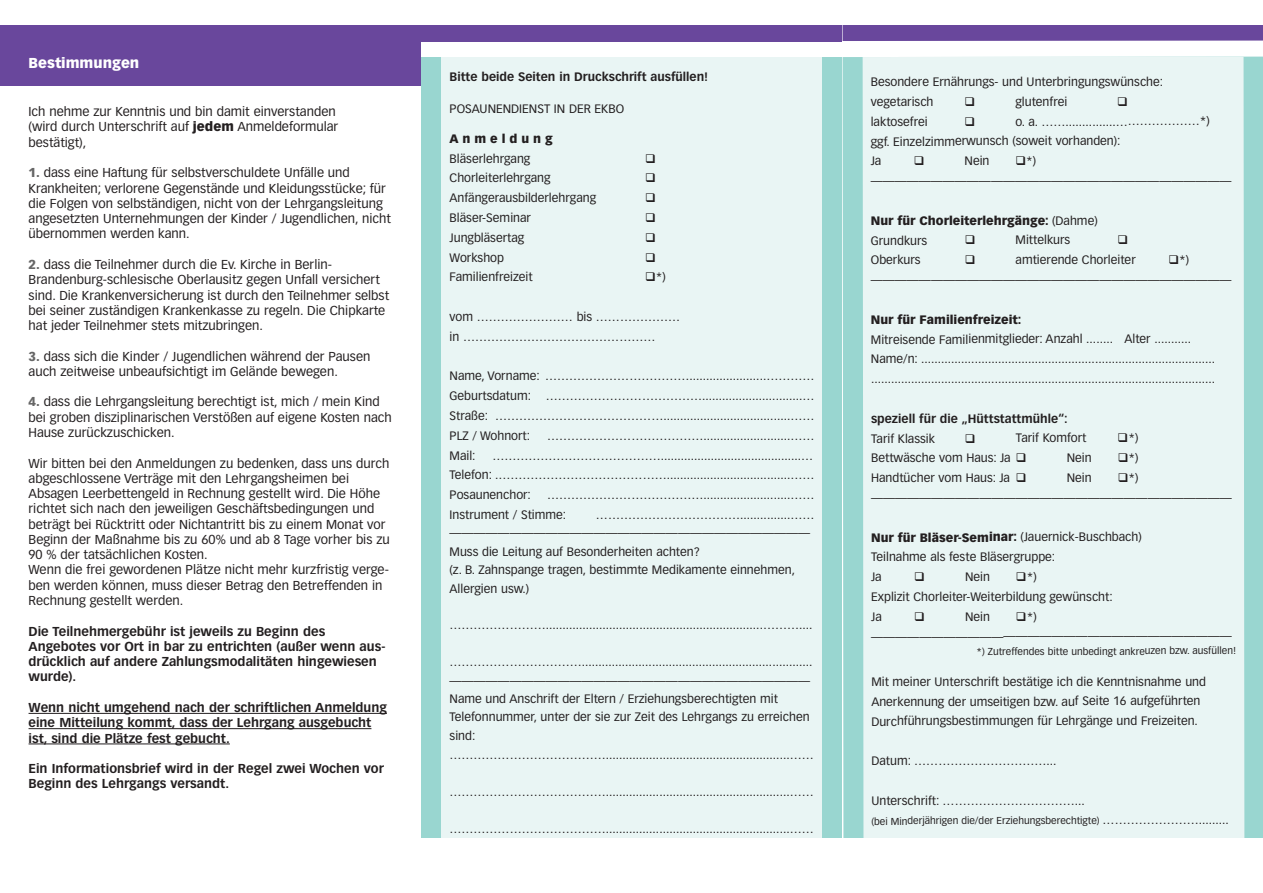
<style>
.page{position:relative;width:1263px;height:893px;background:#fff}
.page>*{position:absolute;margin:0;border:0;box-sizing:border-box;transform-origin:0 0}
.t1{font:900 14.1px "Vectora LH";color:#fff}
.t2{font:12.75px/15.3px "Vectora LH";color:#231f20}
.t3{font:700 12.75px/15.3px "Vectora LH";color:#231f20}
.t4{font:12px/19.8px "Vectora LH";color:#231f20}
.t5{font:900 12px/19.8px "Vectora LH";color:#231f20}
.t6{font:700 12px "Vectora LH";color:#231f20}
.t7{font:9.9px "Vectora LH";color:#231f20}
.s1{font-weight:900}
.s2{font-weight:900;color:#666}
.s3{font-weight:400}
.s4{font-size:12px}
</style>
<div class="page">
<div style="left:0;top:25px;width:421px;height:61px;background:#69479c"></div>
<hr style="left:29px;top:713px;width:358px;height:1px;background:#231f20">
<hr style="left:29px;top:728px;width:342px;height:1px;background:#231f20">
<hr style="left:29px;top:744px;width:201px;height:1px;background:#231f20">
<div style="left:421px;top:25px;width:421px;height:16px;background:#69479c"></div>
<div style="left:421px;top:57px;width:421px;height:781px;background:#99d6d0"></div>
<div style="left:441px;top:57px;width:381px;height:781px;background:#e9f5f4"></div>
<div style="left:842px;top:57px;width:421px;height:781px;background:#99d6d0"></div>
<div style="left:863px;top:57px;width:381px;height:781px;background:#e9f5f4"></div>
<div style="left:842px;top:25px;width:421px;height:16px;background:#69479c"></div>
<svg style="left:965px;top:97px;width:9px;height:9px"></svg>
<svg style="left:1118px;top:97px;width:9px;height:9px"></svg>
<svg style="left:965px;top:117px;width:9px;height:9px"></svg>
<svg style="left:915px;top:157px;width:8px;height:8px"></svg>
<svg style="left:1016px;top:157px;width:9px;height:8px"></svg>
<svg style="left:966px;top:236px;width:8px;height:8px"></svg>
<svg style="left:1118px;top:236px;width:9px;height:8px"></svg>
<svg style="left:966px;top:256px;width:8px;height:8px"></svg>
<svg style="left:1169px;top:255px;width:9px;height:9px"></svg>
<svg style="left:966px;top:434px;width:8px;height:8px"></svg>
<svg style="left:1119px;top:434px;width:8px;height:8px"></svg>
<svg style="left:1017px;top:454px;width:8px;height:8px"></svg>
<svg style="left:1119px;top:453px;width:8px;height:9px"></svg>
<svg style="left:1017px;top:473px;width:8px;height:9px"></svg>
<svg style="left:1119px;top:473px;width:8px;height:9px"></svg>
<svg style="left:915px;top:572px;width:9px;height:9px"></svg>
<svg style="left:1017px;top:572px;width:9px;height:9px"></svg>
<svg style="left:915px;top:612px;width:9px;height:9px"></svg>
<svg style="left:1017px;top:612px;width:9px;height:9px"></svg>
<p class="t1" style="left:29px;top:57px;width:112px">Bestimmungen</p>
<p class="t2" style="left:29px;top:105px;width:311px">Ich nehme zur Kenntnis und bin damit einverstanden (wird durch Unterschrift auf <span class="s1">jedem</span> Anmeldeformular bestätigt),</p>
<p class="t2" style="left:29px;top:166px;width:364px"><span class="s2">1.</span> dass eine Haftung für selbstverschuldete Unfälle und Krankheiten; verlorene Gegenstände und Kleidungsstücke; für die Folgen von selbständigen, nicht von der Lehrgangsleitung angesetzten Unternehmungen der Kinder / Jugendlichen, nicht übernommen werden kann.</p>
<p class="t2" style="left:29px;top:258px;width:362px"><span class="s2">2.</span> dass die Teilnehmer durch die Ev. Kirche in Berlin-Brandenburg-schlesische Oberlausitz gegen Unfall versichert sind. Die Krankenversicherung ist durch den Teilnehmer selbst bei seiner zuständigen Krankenkasse zu regeln. Die Chipkarte hat jeder Teilnehmer stets mitzubringen.</p>
<p class="t2" style="left:29px;top:349px;width:343px"><span class="s2">3.</span> dass sich die Kinder / Jugendlichen während der Pausen auch zeitweise unbeaufsichtigt im Gelände bewegen.</p>
<p class="t2" style="left:29px;top:395px;width:365px"><span class="s2">4.</span> dass die Lehrgangsleitung berechtigt ist, mich / mein Kind bei groben disziplinarischen Verstößen auf eigene Kosten nach<br>Hause zurückzuschicken.</p>
<p class="t2" style="left:29px;top:456px;width:363px">Wir bitten bei den Anmeldungen zu bedenken, dass uns durch abgeschlossene Verträge mit den Lehrgangsheimen bei Absagen Leerbettengeld in Rechnung gestellt wird. Die Höhe richtet sich nach den jeweiligen Geschäftsbedingungen und beträgt bei Rücktritt oder Nichtantritt bis zu einem Monat vor Beginn der Maßnahme bis zu 60% und ab 8 Tage vorher bis zu 90 % der tatsächlichen Kosten.<br>Wenn die frei gewordenen Plätze nicht mehr kurzfristig verge&shy;ben werden können, muss dieser Betrag den Betreffenden in Rechnung gestellt werden.</p>
<p class="t3" style="left:29px;top:624px;width:358px">Die Teilnehmergebühr ist jeweils zu Beginn des Angebotes vor Ort in bar zu entrichten (außer wenn aus&shy;drücklich auf andere Zahlungsmodalitäten hingewiesen wurde).</p>
<p class="t3" style="left:29px;top:701px;width:360px">Wenn nicht umgehend nach der schriftlichen Anmeldung eine Mitteilung kommt, dass der Lehrgang ausgebucht ist, sind die Plätze fest gebucht.</p>
<p class="t3" style="left:29px;top:762px;width:357px">Ein Informationsbrief wird in der Regel zwei Wochen vor<br>Beginn des Lehrgangs versandt.</p>
<p class="t6" style="left:449px;top:71px;width:260px">Bitte beide Seiten in Druckschrift ausfüllen!</p>
<p class="t4" style="left:449px;top:100px;width:176px">POSAUNENDIENST IN DER EKBO</p>
<p class="t5" style="left:449px;top:129px;width:105px">A n m e l d u n g</p>
<p class="t4" style="left:449px;top:149px;width:148px">Bläserlehrgang<br>Chorleiterlehrgang<br>Anfängerausbilderlehrgang<br>Bläser-Seminar<br>Jungbläsertag<br>Workshop<br>Familienfreizeit</p>
<p class="t4" style="left:656px;top:268px;width:12px">*)</p>
<p class="t4" style="left:449px;top:308px;width:232px">vom …………………… bis ………………… in …………………………………………</p>
<p class="t4" style="left:449px;top:367px;width:366px;text-align:justify">Name, Vorname: ……………………………….......................………… Geburtsdatum: …………………………………..............................… Straße: ……………………………………......................................…… PLZ / Wohnort:</p>
<p class="t4" style="left:547px;top:426px;width:269px">…………………………………..........................……</p>
<p class="t4" style="left:449px;top:446px;width:28px">Mail:</p>
<p class="t4" style="left:449px;top:446px;width:366px;text-align:justify;text-indent:43px">……………………………………..........................................… Telefon: .…………………………………….....................................…… Posaunenchor:</p>
<p class="t4" style="left:449px;top:486px;width:366px;text-indent:98px">…………………………………..........................……<br>Instrument / Stimme:</p>
<p class="t4" style="left:449px;top:506px;width:366px;line-height:18.5px;text-indent:146px">………………………………...............…… —————————————————————————————— Muss die Leitung auf Besonderheiten achten?<br>(z. B. Zahnspange tragen, bestimmte Medikamente einnehmen, Allergien usw.)</p>
<p class="t4" style="left:449px;top:616px;width:364px">…………………….................................................................………....</p>
<p class="t4" style="left:449px;top:653px;width:364px;line-height:18.5px">……………………………..................................................................... —————————————————————————————— Name und Anschrift der Eltern / Erziehungsberechtigten mit Telefonnummer, unter der sie zur Zeit des Lehrgangs zu erreichen sind:</p>
<p class="t4" style="left:449px;top:746px;width:366px">………………………………….......................................................……</p>
<p class="t4" style="left:449px;top:783px;width:366px">………………………………….......................................................……</p>
<p class="t4" style="left:449px;top:820px;width:366px">………………………………….......................................................……</p>
<p class="t4" style="left:871px;top:73px;width:294px">Besondere Ernährungs- und Unterbringungswünsche: vegetarisch</p>
<p class="t4" style="left:1015px;top:92px;width:53px">glutenfrei</p>
<p class="t4" style="left:871px;top:112px;width:59px">laktosefrei</p>
<p class="t4" style="left:871px;top:112px;width:341px;text-indent:145px">o. a. ……...............…………………*) ggf. Einzelzimmerwunsch (soweit vorhanden):<br>Ja</p>
<p class="t4" style="left:964px;top:152px;width:26px">Nein</p>
<p class="t4" style="left:871px;top:152px;width:362px;text-indent:155px">*) ——————————————————————————————</p>
<p class="t5" style="left:871px;top:211px;width:228px">Nur für Chorleiterlehrgänge: <span class="s3">(Dahme)<br>Grundkurs</span></p>
<p class="t4" style="left:1015px;top:231px;width:56px">Mittelkurs</p>
<p class="t4" style="left:871px;top:251px;width:51px">Oberkurs</p>
<p class="t4" style="left:1015px;top:251px;width:122px">amtierende Chorleiter</p>
<p class="t4" style="left:871px;top:251px;width:362px;text-indent:308px">*) ——————————————————————————————</p>
<p class="t5" style="left:871px;top:310px;width:152px">Nur für Familienfreizeit:</p>
<p class="t4" style="left:871px;top:330px;width:346px">Mitreisende Familienmitglieder: Anzahl ........ Alter ...........<br>Name/n: ........................................................................................ .......................................................................................................</p>
<p class="t6" style="left:871px;top:413px;width:198px">speziell für die „Hüttstattmühle“:</p>
<p class="t4" style="left:871px;top:429px;width:66px">Tarif Klassik</p>
<p class="t4" style="left:1016px;top:429px;width:72px">Tarif Komfort</p>
<p class="t4" style="left:1128px;top:429px;width:12px">*)</p>
<p class="t4" style="left:871px;top:449px;width:141px">Bettwäsche vom Haus: Ja</p>
<p class="t4" style="left:1067px;top:449px;width:26px">Nein</p>
<p class="t4" style="left:1128px;top:449px;width:12px">*)</p>
<p class="t4" style="left:871px;top:469px;width:140px">Handtücher vom Haus: Ja</p>
<p class="t4" style="left:1067px;top:469px;width:26px">Nein</p>
<p class="t4" style="left:871px;top:468px;width:362px;text-indent:257px">*) ——————————————————————————————</p>
<p class="t4" style="left:871px;top:528px;width:272px"><span class="s1">Nur für Bläser-Seminar:</span> (Jauernick-Buschbach)<br>Teilnahme als feste Bläsergruppe:<br>Ja</p>
<p class="t4" style="left:965px;top:568px;width:26px">Nein</p>
<p class="t4" style="left:871px;top:567px;width:243px;text-indent:155px">*)<br>Explizit Chorleiter-Weiterbildung gewünscht:<br>Ja</p>
<p class="t4" style="left:965px;top:607px;width:26px">Nein</p>
<p class="t4" style="left:871px;top:607px;width:362px;text-indent:155px">*) ——————————————————————————————</p>
<p class="t7" style="left:976px;top:647px;width:261px">*) Zutreffendes bitte unbedingt ankreuzen bzw. ausfüllen!</p>
<p class="t4" style="left:871px;top:672px;width:336px">Mit meiner Unterschrift bestätige ich die Kenntnisnahme und<br>Anerkennung der umseitigen bzw. auf Seite 16 aufgeführten<br>Durchführungsbestimmungen für Lehrgänge und Freizeiten.</p>
<p class="t4" style="left:871px;top:752px;width:187px">Datum: ……………………………...</p>
<p class="t4" style="left:871px;top:791px;width:215px">Unterschrift: ……………………………...</p>
<p class="t7" style="left:871px;top:817px;width:359px">(bei Minderjährigen die/der Erziehungsberechtigte) <span class="s4">…………………….........</span></p>
</div>
